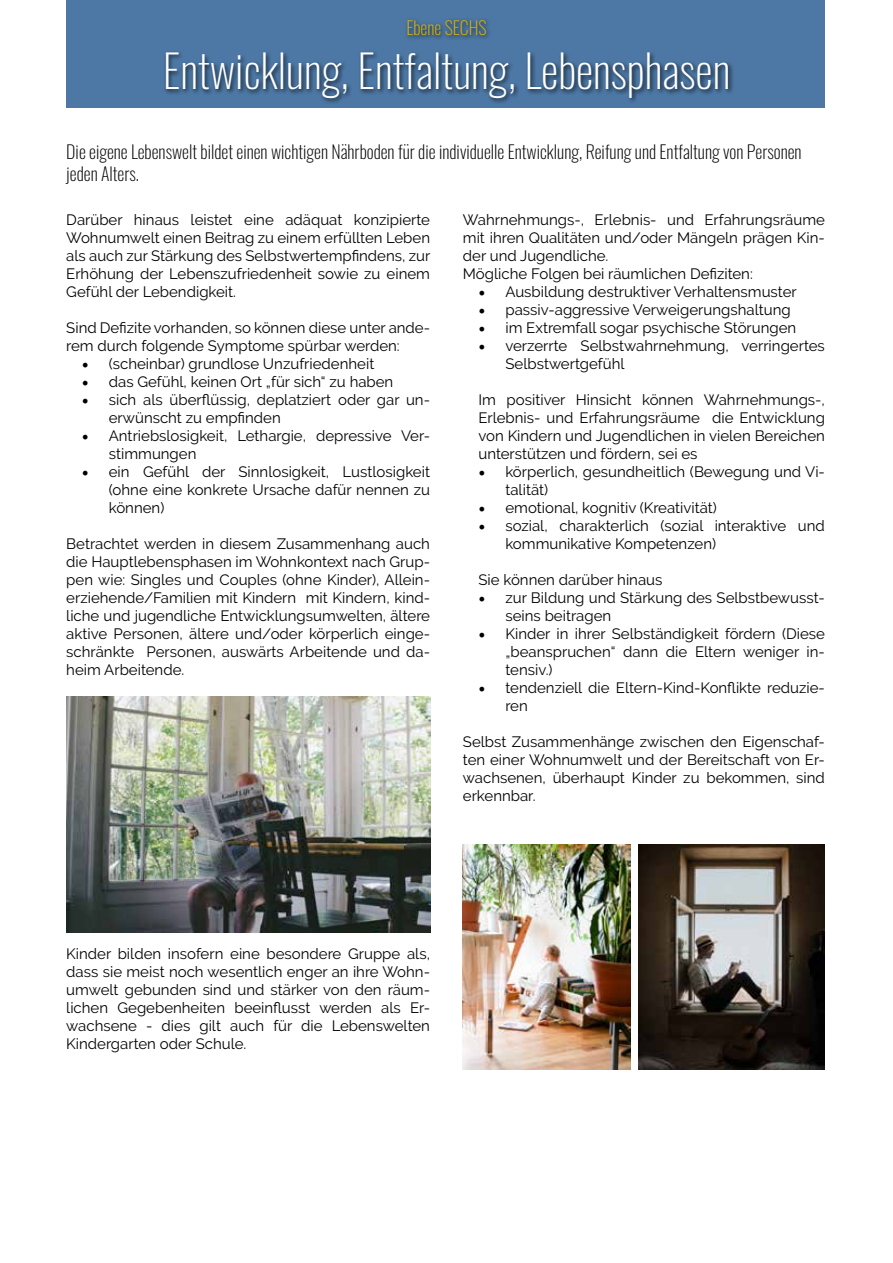
<style>
.page{position:relative;width:893px;height:1263px;background:#fff}
.page>*{position:absolute;margin:0;border:0;box-sizing:border-box;transform-origin:0 0}
.t1{font:200 45px "Oswald";color:#fff}
.t2{font:200 18px/21.6px "Oswald";color:#000}
.t3{font:200 18px "Oswald";color:#e0b400}
.t4{font:15px/18px "Raleway";color:#000}
.s1{font-family:"Minion Pro";font-size:18px}
</style>
<div class="page">
<img style="left:462px;top:844px;width:168px;height:225px">
<img style="left:66px;top:696px;width:364px;height:236px">
<div style="left:66px;top:0;width:759px;height:108px;background:#4d78a5"></div>
<div style="left:163px;top:50px;width:571px;height:55px;background:#000;opacity:.75"></div>
<div style="left:405px;top:17px;width:87px;height:24px;background:#000;opacity:.75"></div>
<img style="left:638px;top:844px;width:187px;height:225px">
<p class="t3" style="left:406px;top:12px;width:82px">Ebene SECHS</p>
<h1 class="t1" style="left:163px;top:31px;width:569px">Entwicklung, Entfaltung, Lebensphasen</h1>
<p class="t2" style="left:66px;top:139px;width:737px">Die eigene Lebenswelt bildet einen wichtigen Nährboden für die individuelle Entwicklung, Reifung und Entfaltung von Personen jeden Alters.</p>
<p class="t4" style="left:463px;top:211px;width:364px">Wahrnehmungs-, Erlebnis- und Erfahrungsräume mit ihren Qualitäten und/oder Mängeln prägen Kin&shy;der und Jugendliche.<br>Mögliche Folgen bei räumlichen Defiziten:</p>
<p class="t4" style="left:478px;top:283px;width:320px"><span class="s1">•</span> Ausbildung destruktiver Verhaltensmuster</p>
<p class="t4" style="left:478px;top:301px;width:314px"><span class="s1">•</span> passiv-aggressive Verweigerungshaltung</p>
<p class="t4" style="left:478px;top:319px;width:319px"><span class="s1">•</span> im Extremfall sogar psychische Störungen</p>
<p class="t4" style="left:505px;top:337px;width:321px;text-indent:-27px"><span class="s1">•</span> verzerrte Selbstwahrnehmung, verringertes<br>Selbstwertgefühl</p>
<p class="t4" style="left:478px;top:391px;width:348px;text-align:justify">Im positiver Hinsicht können Wahrnehmungs-, Erlebnis- und Erfahrungsräume die Entwicklung von Kindern und Jugendlichen in vielen Bereichen unterstützen und fördern, sei es</p>
<p class="t4" style="left:505px;top:463px;width:321px;text-indent:-27px"><span class="s1">•</span> körperlich, gesundheitlich (Bewegung und Vi&shy;talität)</p>
<p class="t4" style="left:478px;top:499px;width:240px"><span class="s1">•</span> emotional, kognitiv (Kreativität)</p>
<p class="t4" style="left:505px;top:517px;width:321px;text-indent:-27px"><span class="s1">•</span> sozial, charakterlich (sozial interaktive und kommunikative Kompetenzen)</p>
<p class="t4" style="left:478px;top:571px;width:185px">Sie können darüber hinaus</p>
<p class="t4" style="left:505px;top:589px;width:321px;text-indent:-27px"><span class="s1">•</span> zur Bildung und Stärkung des Selbstbewusst&shy;seins beitragen</p>
<p class="t4" style="left:505px;top:625px;width:321px;text-align:justify;text-indent:-27px"><span class="s1">•</span> Kinder in ihrer Selbständigkeit fördern (Diese „beanspruchen“ dann die Eltern weniger in&shy;tensiv.)</p>
<p class="t4" style="left:505px;top:679px;width:321px;text-indent:-27px"><span class="s1">•</span> tendenziell die Eltern-Kind-Konflikte reduzie&shy;ren</p>
<p class="t4" style="left:463px;top:733px;width:363px;text-align:justify">Selbst Zusammenhänge zwischen den Eigenschaf&shy;ten einer Wohnumwelt und der Bereitschaft von Er&shy;wachsenen, überhaupt Kinder zu bekommen, sind erkennbar.</p>
<p class="t4" style="left:66px;top:211px;width:366px;text-align:justify">Darüber hinaus leistet eine adäquat konzipierte Wohnumwelt einen Beitrag zu einem erfüllten Leben als auch zur Stärkung des Selbstwertempfindens, zur Erhöhung der Lebenszufriedenheit sowie zu einem Gefühl der Lebendigkeit.</p>
<p class="t4" style="left:66px;top:319px;width:365px">Sind Defizite vorhanden, so können diese unter ande&shy;rem durch folgende Symptome spürbar werden:</p>
<p class="t4" style="left:82px;top:355px;width:294px"><span class="s1">•</span> (scheinbar) grundlose Unzufriedenheit</p>
<p class="t4" style="left:82px;top:373px;width:313px"><span class="s1">•</span> das Gefühl, keinen Ort „für sich“ zu haben</p>
<p class="t4" style="left:109px;top:391px;width:323px;text-indent:-27px"><span class="s1">•</span> sich als überflüssig, deplatziert oder gar un&shy;erwünscht zu empfinden</p>
<p class="t4" style="left:109px;top:427px;width:323px;text-indent:-27px"><span class="s1">•</span> Antriebslosigkeit, Lethargie, depressive Ver&shy;stimmungen</p>
<p class="t4" style="left:109px;top:463px;width:323px;text-align:justify;text-indent:-27px"><span class="s1">•</span> ein Gefühl der Sinnlosigkeit, Lustlosigkeit (ohne eine konkrete Ursache dafür nennen zu können)</p>
<p class="t4" style="left:66px;top:535px;width:365px;text-align:justify">Betrachtet werden in diesem Zusammenhang auch die Hauptlebensphasen im Wohnkontext nach Grup&shy;pen wie: Singles und Couples (ohne Kinder), Allein&shy;erziehende/Familien mit Kindern mit Kindern, kind&shy;liche und jugendliche Entwicklungsumwelten, ältere aktive Personen, ältere und/oder körperlich einge&shy;schränkte Personen, auswärts Arbeitende und da&shy;heim Arbeitende.</p>
<p class="t4" style="left:66px;top:945px;width:365px;text-align:justify">Kinder bilden insofern eine besondere Gruppe als, dass sie meist noch wesentlich enger an ihre Wohn&shy;umwelt gebunden sind und stärker von den räum&shy;lichen Gegebenheiten beeinflusst werden als Er&shy;wachsene - dies gilt auch für die Lebenswelten Kindergarten oder Schule.</p>
</div>
